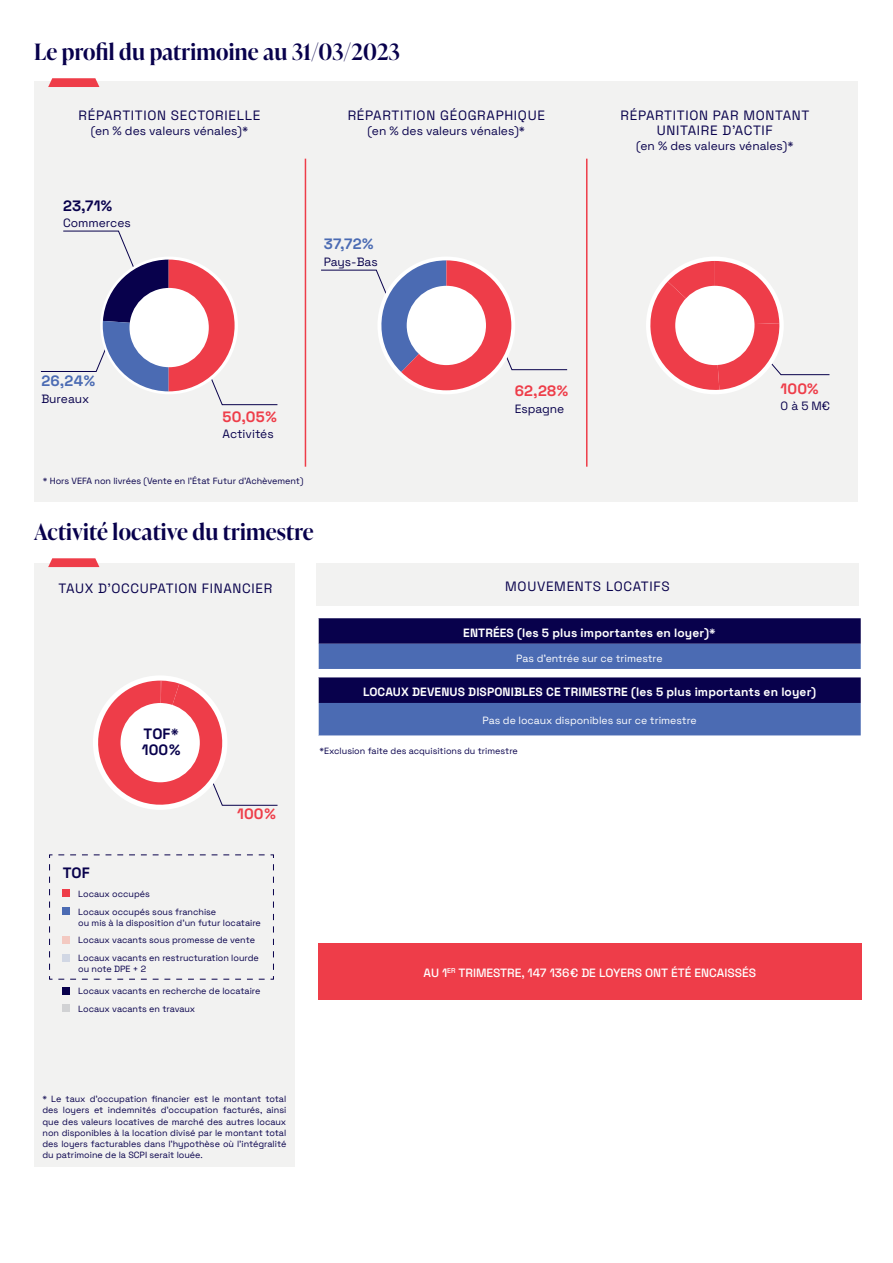
<style>
.page{position:relative;width:893px;height:1263px;background:#fff}
.page>*{position:absolute;margin:0;border:0;box-sizing:border-box;transform-origin:0 0}
.Titre{font:600 22.5px "Ivy Presto Display";letter-spacing:.01em;color:#08014c}
.t1{font:300 15px "Space Grotesk";letter-spacing:.01em;color:#ee3d49}
.t2{font:300 15px/16.5px "Space Grotesk";letter-spacing:.01em;color:#08014c}
.t3{font:300 15px "Space Grotesk";letter-spacing:.015em;color:#4b6bb3}
.SOUS-TITRE{font:300 13.5px/15px "Space Grotesk";letter-spacing:.05em;color:#08014c;text-align:center}
.t4{font:300 12px "Space Grotesk";color:#08014c}
.Tete_de_tableau{font:300 12px "Space Grotesk";letter-spacing:.01em;color:#fff}
.ML{font:300 12px "Space Grotesk";color:#fff}
.t5{font:300 10.5px "Space Grotesk";color:#fff}
.ML-2{font:300 9px/11.2px "Space Grotesk";color:#08014c}
</style>
<div class="page">
<div style="left:34px;top:563px;width:261px;height:604px;background:#f2f2f1"></div>
<div style="left:34px;top:81px;width:824px;height:421px;background:#f2f2f1"></div>
<svg style="left:321px;top:260px;width:247px;height:130px"></svg>
<svg style="left:40px;top:230px;width:238px;height:175px"></svg>
<svg style="left:319px;top:618px;width:542px;height:26px;background:#0c064f"></svg>
<svg style="left:319px;top:644px;width:542px;height:91px;background:#495b9d"></svg>
<svg style="left:318px;top:618px;width:1px;height:51px"></svg>
<svg style="left:318px;top:677px;width:1px;height:26px"></svg>
<div style="left:316px;top:563px;width:543px;height:42px;background:#f2f2f1"></div>
<div style="left:318px;top:943px;width:544px;height:57px;background:#ee3d49"></div>
<svg style="left:49px;top:854px;width:225px;height:126px"></svg>
<div style="left:63px;top:890px;width:7px;height:7px;background:#ee3d49"></div>
<div style="left:63px;top:908px;width:7px;height:7px;background:#4b6bb3"></div>
<div style="left:63px;top:936px;width:7px;height:7px;background:#f3c9c1"></div>
<div style="left:63px;top:954px;width:7px;height:7px;background:#d1d7e4"></div>
<div style="left:63px;top:987px;width:7px;height:7px;background:#08014c"></div>
<div style="left:63px;top:1005px;width:7px;height:7px;background:#d1d2d4"></div>
<svg style="left:48px;top:78px;width:51px;height:9px"></svg>
<hr style="left:305px;top:159px;width:1px;height:308px;background:#ee3d49">
<hr style="left:586px;top:159px;width:1px;height:308px;background:#ee3d49">
<svg style="left:48px;top:558px;width:51px;height:9px"></svg>
<svg style="left:649px;top:261px;width:181px;height:131px"></svg>
<div style="left:675px;top:286px;width:79px;height:79px;background:#fff;border-radius:50%"></div>
<div style="left:129px;top:288px;width:80px;height:79px;background:#fff;border-radius:50%"></div>
<div style="left:407px;top:286px;width:79px;height:79px;background:#fff;border-radius:50%"></div>
<svg style="left:93px;top:681px;width:185px;height:129px"></svg>
<div style="left:121px;top:703px;width:79px;height:79px;background:#fff;border-radius:50%"></div>
<p class="Titre" style="left:34px;top:36px;width:367px">Le profil du patrimoine au 31/03/2023</p>
<p class="SOUS-TITRE" style="left:79px;top:107px;width:183px">RÉPARTITION SECTORIELLE</p>
<p class="t4" style="left:91px;top:122px;width:159px">(en % des valeurs vénales)*</p>
<p class="t2" style="left:63px;top:197px;width:51px">23,71%</p>
<p class="t4" style="left:63px;top:214px;width:69px">Commerces</p>
<p class="SOUS-TITRE" style="left:348px;top:107px;width:199px">RÉPARTITION GÉOGRAPHIQUE</p>
<p class="t4" style="left:368px;top:122px;width:159px">(en % des valeurs vénales)*</p>
<p class="t3" style="left:324px;top:233px;width:51px">37,72 %</p>
<p class="t4" style="left:324px;top:253px;width:56px">Pays-Bas</p>
<p class="t3" style="left:41px;top:370px;width:55px">26,24 %</p>
<p class="t4" style="left:41px;top:390px;width:49px">Bureaux</p>
<p class="t1" style="left:223px;top:406px;width:56px">50,05 %</p>
<p class="t4" style="left:223px;top:425px;width:53px">Activités</p>
<p class="ML-2" style="left:43px;top:475px;width:262px">* Hors VEFA non livrées (Vente en l’État Futur d’Achèvement)</p>
<p class="Titre" style="left:34px;top:516px;width:281px">Activité locative du trimestre</p>
<p class="t1" style="left:515px;top:380px;width:55px">62,28%</p>
<p class="t4" style="left:515px;top:399px;width:51px">Espagne</p>
<p class="SOUS-TITRE" style="left:621px;top:107px;width:190px">RÉPARTITION PAR MONTANT<br>UNITAIRE D’ACTIF</p>
<p class="t4" style="left:636px;top:137px;width:159px">(en % des valeurs vénales)*</p>
<p class="t1" style="left:780px;top:378px;width:40px">100%</p>
<p class="t4" style="left:780px;top:397px;width:51px">0 à 5 M€</p>
<p class="SOUS-TITRE" style="left:58px;top:580px;width:215px">TAUX D’OCCUPATION FINANCIER</p>
<p class="t2" style="left:63px;top:864px;width:28px">TOF</p>
<p class="t2" style="left:142px;top:724px;width:40px">TOF*<br>100 %</p>
<p class="t1" style="left:237px;top:803px;width:40px">100 %</p>
<p class="ML-2" style="left:78px;top:888px;width:73px">Locaux occupés</p>
<p class="ML-2" style="left:78px;top:905px;width:184px">Locaux occupés sous franchise<br>ou mis à la disposition d’un futur locataire</p>
<p class="ML-2" style="left:78px;top:934px;width:178px">Locaux vacants sous promesse de vente</p>
<p class="ML-2" style="left:78px;top:952px;width:182px">Locaux vacants en restructuration lourde ou note DPE + 2</p>
<p class="ML-2" style="left:78px;top:985px;width:184px">Locaux vacants en recherche de locataire</p>
<p class="ML-2" style="left:78px;top:1002px;width:119px">Locaux vacants en travaux</p>
<p class="ML-2" style="left:43px;top:1093px;width:245px;text-align:justify">* Le taux d’occupation financier est le montant total des loyers et indemnités d’occupation facturés, ainsi que des valeurs locatives de marché des autres locaux non disponibles à la location divisé par le montant total des loyers facturables dans l’hypothèse où l’intégralité du patrimoine de la SCPI serait louée.</p>
<p class="SOUS-TITRE" style="left:505px;top:578px;width:166px">MOUVEMENTS LOCATIFS</p>
<p class="Tete_de_tableau" style="left:463px;top:624px;width:254px">ENTRÉES (les 5 plus importantes en loyer)*</p>
<p class="t5" style="left:516px;top:650px;width:148px">Pas d'entrée sur ce trimestre</p>
<p class="Tete_de_tableau" style="left:363px;top:683px;width:455px">LOCAUX DEVENUS DISPONIBLES CE TRIMESTRE (les 5 plus importants en loyer)</p>
<p class="t5" style="left:482px;top:713px;width:216px">Pas de locaux disponibles sur ce trimestre</p>
<p class="ML-2" style="left:319px;top:744px;width:200px">*Exclusion faite des acquisitions du trimestre</p>
<p class="ML" style="left:424px;top:964px;width:334px">AU 1<sup>ER</sup> TRIMESTRE, 147 136 € DE LOYERS ONT ÉTÉ ENCAISSÉS</p>
</div>
